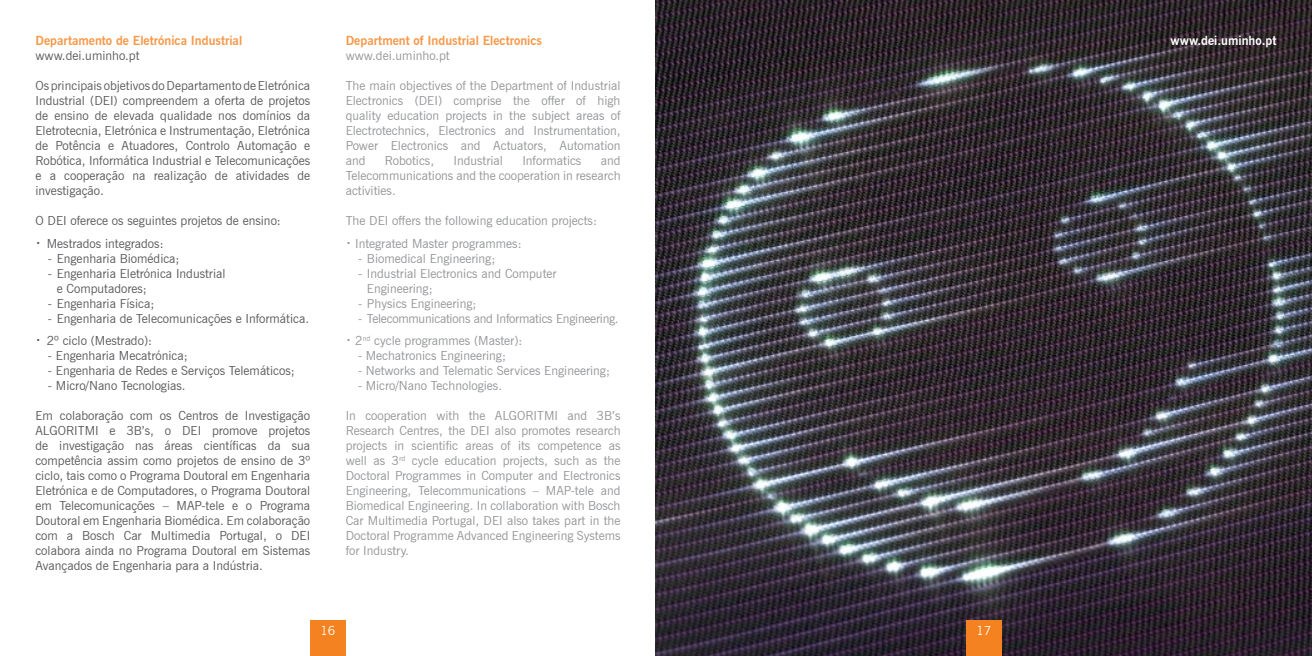
<style>
.page{position:relative;width:1312px;height:656px;background:#fff}
.page>*{position:absolute;margin:0;border:0;box-sizing:border-box;transform-origin:0 0}
.t1{font:12.5px/15px "News Gothic BT";color:#58595b}
.t2{font:12.5px/15px "News Gothic BT";color:#939598;text-align:justify}
.t3{font:12.5px/22.5px "News Gothic BT";letter-spacing:-.02em;color:#939598}
.t4{font:700 12.5px "News Gothic BT";color:#f89848}
.t5{font:700 12.5px "News Gothic BT";color:#fff}
.t6{font:12.5px "News Gothic BT";color:#fff}
</style>
<div class="page">
<img style="left:656px;top:0;width:655px;height:656px">
<div style="left:310px;top:620px;width:35px;height:36px;background:#f58220"></div>
<div style="left:966px;top:620px;width:35px;height:36px;background:#f58220"></div>
<p class="t4" style="left:35px;top:33px;width:208px">Departamento de Eletrónica Industrial</p>
<p class="t1" style="left:35px;top:48px;width:105px">www.dei.uminho.pt</p>
<p class="t1" style="left:35px;top:78px;width:276px;text-align:justify">Os principais objetivos do Departamento de Eletrónica Industrial (DEI) compreendem a oferta de projetos de ensino de elevada qualidade nos domínios da Eletrotecnia, Eletrónica e Instrumentação, Eletrónica de Potência e Atuadores, Controlo Automação e Robótica, Informática Industrial e Telecomunicações e a cooperação na realização de atividades de investigação.</p>
<p class="t1" style="left:35px;top:209px;width:247px;line-height:22.5px">O DEI oferece os seguintes projetos de ensino: <sup>.</sup> Mestrados integrados:</p>
<p class="t1" style="left:48px;top:250px;width:133px">- Engenharia Biomédica;</p>
<p class="t1" style="left:57px;top:265px;width:170px;text-indent:-9px">- Engenharia Eletrónica Industrial e Computadores;</p>
<p class="t1" style="left:48px;top:295px;width:108px">- Engenharia Física;</p>
<p class="t1" style="left:35px;top:307px;width:275px;line-height:22.5px;text-indent:13px">- Engenharia de Telecomunicações e Informática. <sup>.</sup> 2º ciclo (Mestrado):</p>
<p class="t1" style="left:48px;top:348px;width:141px">- Engenharia Mecatrónica;</p>
<p class="t1" style="left:48px;top:363px;width:248px">- Engenharia de Redes e Serviços Telemáticos;</p>
<p class="t1" style="left:48px;top:378px;width:139px">- Micro/Nano Tecnologias.</p>
<p class="t1" style="left:35px;top:408px;width:276px;text-align:justify">Em colaboração com os Centros de Investigação ALGORITMI e 3B’s, o DEI promove projetos de investigação nas áreas científicas da sua competência assim como projetos de ensino de 3º ciclo, tais como o Programa Doutoral em Engenharia Eletrónica e de Computadores, o Programa Doutoral em Telecomunicações – MAP-tele e o Programa Doutoral em Engenharia Biomédica. Em colaboração com a Bosch Car Multimedia Portugal, o DEI colabora ainda no Programa Doutoral em Sistemas Avançados de Engenharia para a Indústria.</p>
<p class="t4" style="left:345px;top:33px;width:198px">Department of Industrial Electronics</p>
<p class="t2" style="left:345px;top:48px;width:105px">www.dei.uminho.pt</p>
<p class="t2" style="left:345px;top:78px;width:276px">The main objectives of the Department of Industrial Electronics (DEI) comprise the offer of high quality education projects in the subject areas of Electrotechnics, Electronics and Instrumentation, Power Electronics and Actuators, Automation and</p>
<p class="t2" style="left:385px;top:153px;width:51px">Robotics,</p>
<p class="t2" style="left:453px;top:153px;width:51px">Industrial</p>
<p class="t2" style="left:522px;top:153px;width:60px">Informatics</p>
<p class="t2" style="left:345px;top:153px;width:276px;text-indent:255px">and Telecommunications and the cooperation in research activities.</p>
<p class="t2" style="left:345px;top:209px;width:252px;line-height:22.5px">The DEI offers the following education projects: <sup>.</sup> Integrated Master programmes:</p>
<p class="t2" style="left:358px;top:250px;width:138px">- Biomedical Engineering;</p>
<p class="t2" style="left:367px;top:265px;width:191px;text-indent:-9px">- Industrial Electronics and Computer<br>Engineering;</p>
<p class="t2" style="left:358px;top:295px;width:119px">- Physics Engineering;</p>
<p class="t3" style="left:345px;top:307px;width:274px;text-indent:13px">- Telecommunications and Informatics Engineering. <sup>.</sup> 2<sup>nd</sup> cycle programmes (Master):</p>
<p class="t2" style="left:358px;top:348px;width:149px">- Mechatronics Engineering;</p>
<p class="t2" style="left:358px;top:363px;width:253px">- Networks and Telematic Services Engineering;</p>
<p class="t2" style="left:358px;top:378px;width:145px">- Micro/Nano Technologies.</p>
<p class="t2" style="left:345px;top:408px;width:276px">In cooperation with the ALGORITMI and 3B’s Research Centres, the DEI also promotes research projects in scientific areas of its competence as well as 3<sup>rd</sup> cycle education projects, such as the Doctoral Programmes in Computer and Electronics Engineering, Telecommunications – MAP-tele and Biomedical Engineering. In collaboration with Bosch Car Multimedia Portugal, DEI also takes part in the Doctoral Programme Advanced Engineering Systems for Industry.</p>
<p class="t6" style="left:320px;top:623px;width:17px">16</p>
<p class="t6" style="left:976px;top:623px;width:17px">17</p>
<p class="t5" style="left:1170px;top:33px;width:107px">www.dei.uminho.pt</p>
</div>
